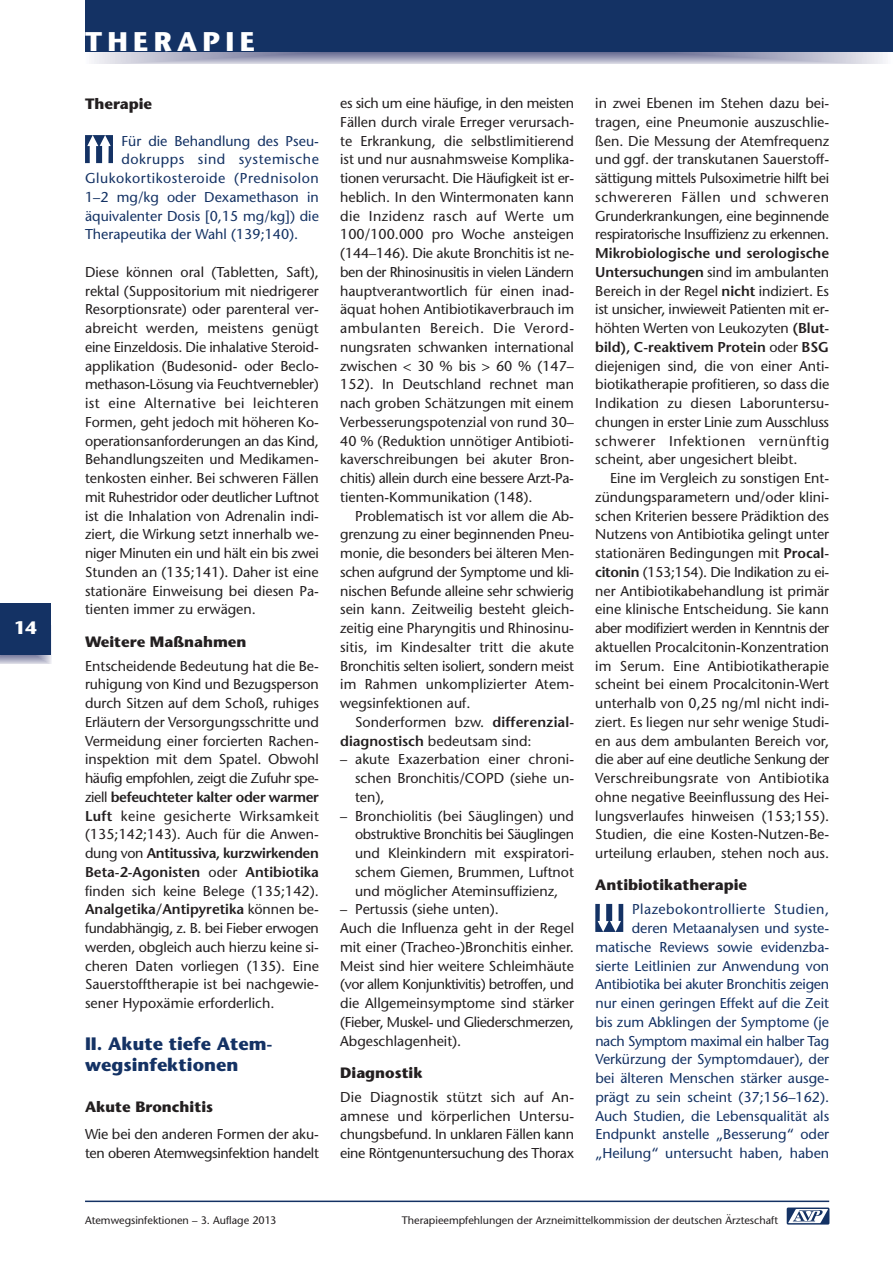
<style>
.page{position:relative;width:893px;height:1263px;background:#fff}
.page>*{position:absolute;margin:0;border:0;box-sizing:border-box;transform-origin:0 0}
.t1{font:700 27px "Stone Sans";letter-spacing:.2em;color:#fff}
.t2{font:700 18px/21px "Stone Sans";color:#143264}
.t3{font:700 18px "Stone Sans";color:#fff}
.t4{font:700 15px "Stone Sans";color:#231f20}
.t5{font:14.25px/18.8px "Stone Sans";color:#231f20;text-align:justify}
.t6{font:14.25px/18.8px "Stone Sans";color:#143264;text-align:right}
.t7{font:14.25px/18.8px "Stone Sans";letter-spacing:-.02em;color:#231f20}
.t8{font:14.25px "Stone Sans";letter-spacing:.04em;color:#143264}
.t9{font:10.8px "Stone Sans";color:#231f20}
.s1{font-weight:600}
</style>
<div class="page">
<svg style="left:0;top:655px;width:51px;height:8px"></svg>
<svg style="left:85px;top:51px;width:808px;height:13px;background:#a2a5bd"></svg>
<svg style="left:85px;top:135px;width:28px;height:28px"></svg>
<svg style="left:595px;top:904px;width:28px;height:28px"></svg>
<hr style="left:85px;top:1200px;width:744px;height:2px;background:#143264">
<div style="left:787px;top:1207px;width:42px;height:17px;background:#143264;border-radius:2px"></div>
<svg style="left:788px;top:1209px;width:40px;height:14px"></svg>
<div style="left:85px;top:0;width:808px;height:51px;background:#143264"></div>
<div style="left:0;top:604px;width:51px;height:51px;background:#143264"></div>
<p class="t3" style="left:14px;top:620px;width:24px">14</p>
<h1 class="t1" style="left:85px;top:31px;width:171px">THERAPIE</h1>
<p class="t4" style="left:85px;top:98px;width:69px">Therapie</p>
<p class="t6" style="left:121px;top:133px;width:199px">Für die Behandlung des Pseu-</p>
<p class="t8" style="left:121px;top:154px;width:199px">dokrupps sind systemische</p>
<p class="t8" style="left:85px;top:173px;width:235px">Glukokortikosteroide (Prednisolon</p>
<p class="t6" style="left:85px;top:189px;width:235px">1–2 mg/kg oder Dexamethason in</p>
<p class="t6" style="left:85px;top:208px;width:235px">äquivalenter Dosis [0,15 mg/kg]) die</p>
<p class="t6" style="left:85px;top:226px;width:215px">Therapeutika der Wahl (139;140).</p>
<p class="t5" style="left:85px;top:264px;width:235px">Diese können oral (Tabletten, Saft), rektal (Suppositorium mit niedrigerer Resorptionsrate) oder parenteral ver&shy;abreicht werden, meistens genügt eine Einzeldosis. Die inhalative Steroid - applikation (Budesonid- oder Beclo&shy;methason-Lösung via Feuchtvernebler) ist eine Alternative bei leichteren Formen, geht jedoch mit höheren Ko&shy;operationsanforderungen an das Kind, Behandlungszeiten und Medikamen&shy;tenkosten einher. Bei schweren Fällen mit Ruhestridor oder deutlicher Luftnot ist die Inhalation von Adrenalin indi&shy;ziert, die Wirkung setzt innerhalb we&shy;niger Minuten ein und hält ein bis zwei Stunden an (135;141). Daher ist eine stationäre Einweisung bei diesen Pa&shy;tienten immer zu erwägen.</p>
<p class="t4" style="left:85px;top:636px;width:163px">Weitere Maßnahmen</p>
<p class="t5" style="left:85px;top:658px;width:235px">Entscheidende Bedeutung hat die Be&shy;ruhigung von Kind und Bezugsperson durch Sitzen auf dem Schoß, ruhiges Erläutern der Versorgungsschritte und Vermeidung einer forcierten Rachen&shy;inspektion mit dem Spatel. Obwohl häufig empfohlen, zeigt die Zufuhr spe&shy;ziell <span class="s1">befeuchteter kalter oder warmer Luft</span> keine gesicherte Wirksamkeit (135;142;143). Auch für die Anwen&shy;dung von <span class="s1">Antitussiva, kurzwirkenden Beta-2-Agonisten</span> oder <span class="s1">Antibiotika </span>finden sich keine Belege (135;142).<br><span class="s1">Analgetika/Antipyretika</span> können be&shy;fundabhängig, z. B. bei Fieber erwogen werden, obgleich auch hierzu keine si&shy;cheren Daten vorliegen (135). Eine Sauerstofftherapie ist bei nachgewie&shy;sener Hypoxämie erforderlich.</p>
<p class="t2" style="left:85px;top:1035px;width:189px">II. Akute tiefe Atem&shy;wegsinfektionen</p>
<p class="t4" style="left:85px;top:1101px;width:130px">Akute Bronchitis</p>
<p class="t7" style="left:85px;top:1126px;width:235px">Wie bei den anderen Formen der aku&shy;ten oberen Atemwegsinfektion handelt</p>
<p class="t5" style="left:340px;top:95px;width:235px">es sich um eine häufige, in den meisten Fällen durch virale Erreger verursach&shy;te Erkrankung, die selbstlimitierend ist und nur ausnahmsweise Komplika&shy;tionen verursacht. Die Häufigkeit ist er&shy;heblich. In den Wintermonaten kann die Inzidenz rasch auf Werte um 100/100.000 pro Woche ansteigen (144–146). Die akute Bronchitis ist ne&shy;ben der Rhinosinusitis in vielen Ländern hauptverantwortlich für einen inad&shy;äquat hohen Antibiotikaverbrauch im ambulanten Bereich. Die Verord&shy;nungsraten schwanken international zwischen &lt; 30 % bis &gt; 60 % (147– 152). In Deutschland rechnet man nach groben Schätzungen mit einem Verbesserungspotenzial von rund 30– 40 % (Reduktion unnötiger Antibioti&shy;kaverschreibungen bei akuter Bron&shy;chitis) allein durch eine bessere Arzt-Pa&shy;tienten-Kommunikation (148).</p>
<p class="t5" style="left:340px;top:508px;width:235px;text-indent:15px">Problematisch ist vor allem die Ab&shy;grenzung zu einer beginnenden Pneu&shy;monie, die besonders bei älteren Men&shy;schen aufgrund der Symptome und kli&shy;nischen Befunde alleine sehr schwierig sein kann. Zeitweilig besteht gleich&shy;zeitig eine Pharyngitis und Rhinosinu&shy;sitis, im Kindesalter tritt die akute Bronchitis selten isoliert, sondern meist im Rahmen unkomplizierter Atem&shy;wegsinfektionen auf.</p>
<p class="t5" style="left:340px;top:714px;width:235px;text-indent:15px">Sonderformen bzw. <span class="s1">differenzial&shy;diagnostisch</span> bedeutsam sind:</p>
<p class="t5" style="left:355px;top:751px;width:220px;text-indent:-15px">– akute Exazerbation einer chroni&shy;schen Bronchitis/COPD (siehe un&shy;ten),</p>
<p class="t5" style="left:355px;top:808px;width:221px;text-indent:-15px">– Bronchiolitis (bei Säuglingen) und obstruktive Bronchitis bei Säuglingen und Kleinkindern mit exspiratori&shy;schem Giemen, Brummen, Luftnot und möglicher Ateminsuffizienz,</p>
<p class="t5" style="left:340px;top:901px;width:235px;text-align:left">– Pertussis (siehe unten).<br>Auch die Influenza geht in der Regel mit einer (Tracheo-)Bronchitis einher.<br>Meist sind hier weitere Schleimhäute (vor allem Konjunktivitis) betroffen, und die Allgemeinsymptome sind stärker (Fieber, Muskel- und Gliederschmerzen, Abgeschlagenheit).</p>
<p class="t4" style="left:340px;top:1067px;width:84px">Diagnostik</p>
<p class="t5" style="left:340px;top:1089px;width:235px">Die Diagnostik stützt sich auf An&shy;amnese und körperlichen Untersu&shy;chungsbefund. In unklaren Fällen kann eine Röntgenuntersuchung des Thorax</p>
<p class="t5" style="left:595px;top:95px;width:235px">in zwei Ebenen im Stehen dazu bei&shy;tragen, eine Pneumonie auszuschlie&shy;ßen. Die Messung der Atemfrequenz und ggf. der transkutanen Sauerstoff&shy;sättigung mittels Pulsoximetrie hilft bei schwereren Fällen und schweren Grunderkrankungen, eine beginnende respiratorische Insuffizienz zu erkennen.</p>
<p class="t5" style="left:595px;top:245px;width:235px"><span class="s1">Mikrobiologische und serologische Untersuchungen</span> sind im ambulanten Bereich in der Regel <span class="s1">nicht</span> indiziert. Es ist unsicher, inwieweit Patienten mit er&shy;höhten Werten von Leukozyten <span class="s1">(Blut&shy;bild), C-reaktivem Protein</span> oder <span class="s1">BSG </span>diejenigen sind, die von einer Anti&shy;biotikatherapie profitieren, so dass die Indikation zu diesen Laboruntersu&shy;chungen in erster Linie zum Ausschluss schwerer Infektionen vernünftig scheint, aber ungesichert bleibt.</p>
<p class="t5" style="left:595px;top:470px;width:235px;text-indent:15px">Eine im Vergleich zu sonstigen Ent&shy;zündungsparametern und/oder klini&shy;schen Kriterien bessere Prädiktion des Nutzens von Antibiotika gelingt unter stationären Bedingungen mit <span class="s1">Procal&shy;citonin</span> (153;154). Die Indikation zu ei&shy;ner Antibiotikabehandlung ist primär eine klinische Entscheidung. Sie kann aber modifiziert werden in Kenntnis der aktuellen Procalcitonin-Konzentration im Serum. Eine Antibiotikatherapie scheint bei einem Procalcitonin-Wert unterhalb von 0,25 ng/ml nicht indi&shy;ziert. Es liegen nur sehr wenige Studi&shy;en aus dem ambulanten Bereich vor, die aber auf eine deutliche Senkung der Verschreibungsrate von Antibiotika ohne negative Beeinflussung des Hei&shy;lungsverlaufes hinweisen (153;155).<br>Studien, die eine Kosten-Nutzen-Be&shy;urteilung erlauben, stehen noch aus.</p>
<p class="t4" style="left:595px;top:879px;width:153px">Antibiotikatherapie</p>
<p class="t6" style="left:595px;top:901px;width:235px">Plazebokontrollierte Studien, deren Metaanalysen und syste&shy;matische Reviews sowie evidenzba&shy;sierte Leitlinien zur Anwendung von Antibiotika bei akuter Bronchitis zeigen nur einen geringen Effekt auf die Zeit bis zum Abklingen der Symptome (je nach Symptom maximal ein halber Tag Verkürzung der Symptomdauer), der bei älteren Menschen stärker ausge&shy;prägt zu sein scheint (37;156–162).<br>Auch Studien, die Lebensqualität als Endpunkt anstelle „Besserung“ oder „Heilung“ untersucht haben, haben</p>
<p class="t9" style="left:85px;top:1216px;width:193px">Atemwegsinfektionen – 3. Auflage 2013</p>
<p class="t9" style="left:402px;top:1216px;width:378px">Therapieempfehlungen der Arzneimittelkommission der deutschen Ärzteschaft</p>
</div>
